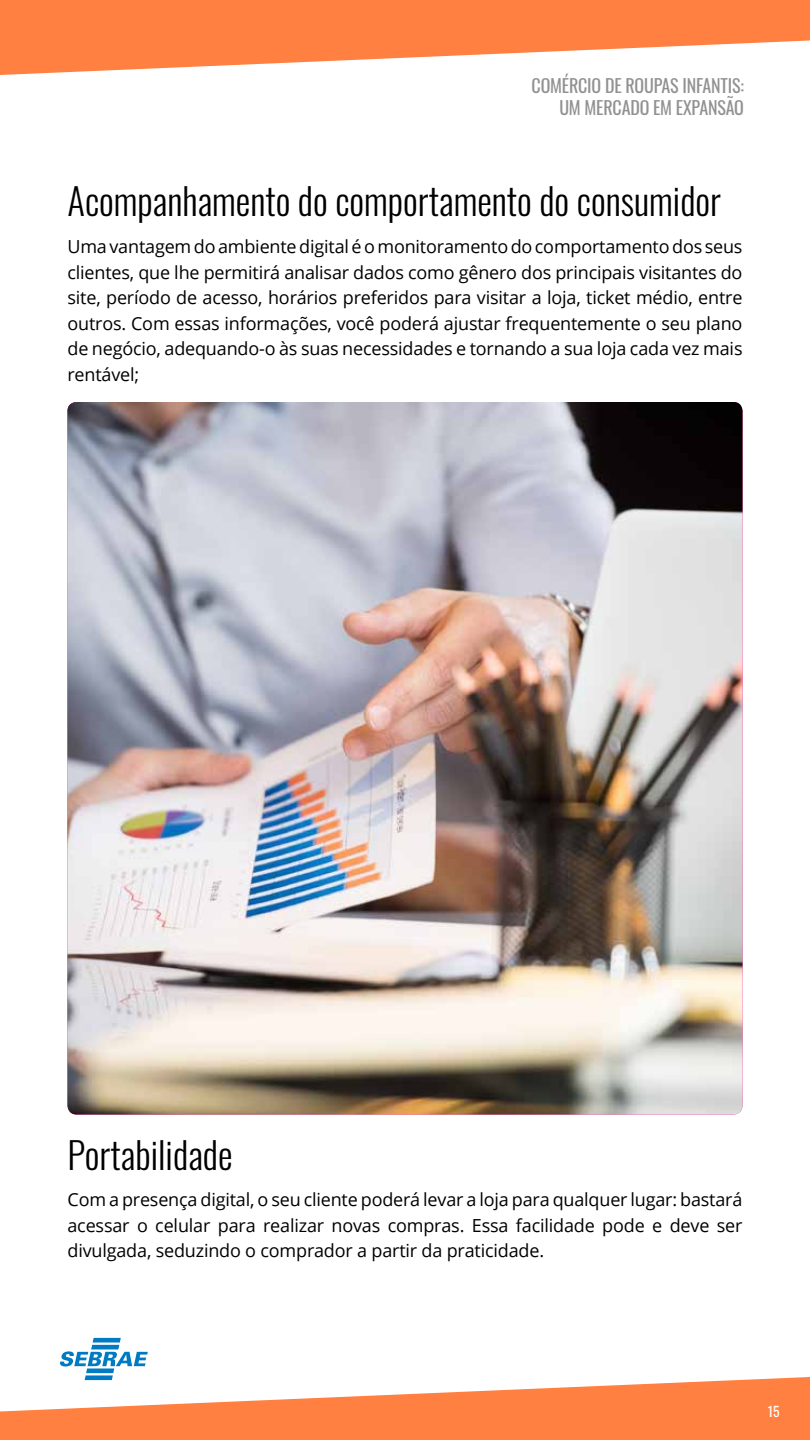
<style>
.page{position:relative;width:810px;height:1440px;background:#fff}
.page>*{position:absolute;margin:0;border:0;box-sizing:border-box;transform-origin:0 0}
.t1{font:300 36.75px "Oswald";color:#000}
.t2{font:18px/25.5px "Open Sans";letter-spacing:-.01em;color:#000;text-align:justify}
.t3{font:18px/22.5px "Oswald";letter-spacing:-.01em;color:#919191;text-align:right}
.t4{font:13.5px "Oswald";color:#fff}
</style>
<div class="page">
<img style="left:68px;top:402px;width:674px;height:712px">
<svg style="left:0;top:0;width:810px;height:75px;fill:#ff8041"></svg>
<svg style="left:0;top:1377px;width:810px;height:63px;fill:#ff8041"></svg>
<svg style="left:60px;top:1338px;width:88px;height:42px"></svg>
<p class="t3" style="left:532px;top:72px;width:214px">COMÉRCIO DE ROUPAS INFANTIS:<br>UM MERCADO EM EXPANSÃO</p>
<h1 class="t1" style="left:68px;top:169px;width:655px">Acompanhamento do comportamento do consumidor</h1>
<p class="t2" style="left:68px;top:233px;width:677px">Uma vantagem do ambiente digital é o monitoramento do comportamento dos seus clientes, que lhe permitirá analisar dados como gênero dos principais visitantes do site, período de acesso, horários preferidos para visitar a loja, ticket médio, entre outros. Com essas informações, você poderá ajustar frequentemente o seu plano de negócio, adequando-o às suas necessidades e tornando a sua loja cada vez mais rentável;</p>
<h1 class="t1" style="left:68px;top:1122px;width:167px">Portabilidade</h1>
<p class="t2" style="left:68px;top:1187px;width:677px">Com a presença digital, o seu cliente poderá levar a loja para qualquer lugar: bastará acessar o celular para realizar novas compras. Essa facilidade pode e deve ser divulgada, seduzindo o comprador a partir da praticidade.</p>
<p class="t4" style="left:768px;top:1399px;width:13px">15</p>
</div>
